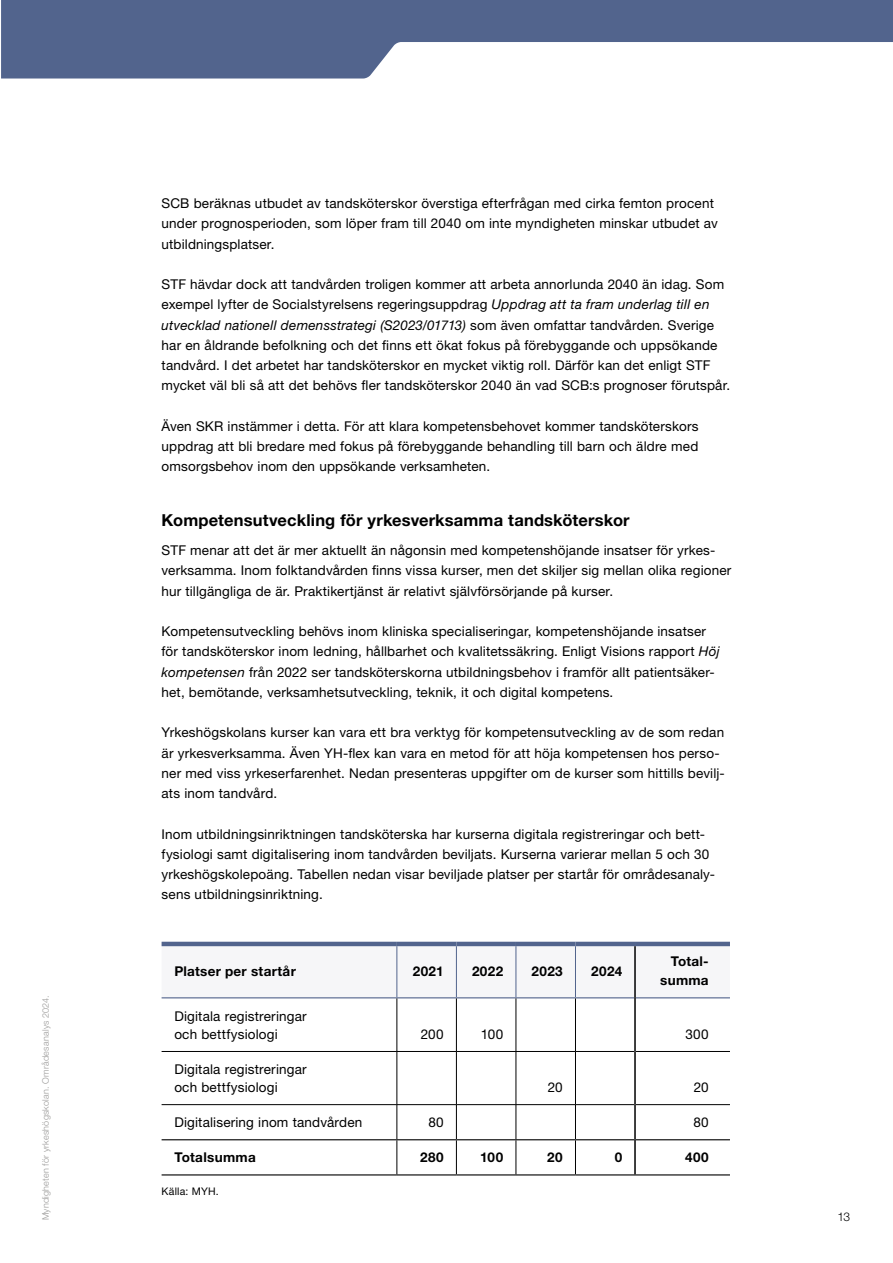
<style>
.page{position:relative;width:893px;height:1263px;background:#fff}
.page>*{position:absolute;margin:0;border:0;box-sizing:border-box;transform-origin:0 0}
.t1{font:700 16.5px "Helvetica Neue LT Std";letter-spacing:.01em;color:#000}
.t2{font:13.5px/20.2px "Helvetica Neue LT Std";letter-spacing:.01em;color:#000}
.h3tabellrubrik{font:700 13.5px/18.8px "Helvetica Neue LT Std";letter-spacing:.02em;color:#000;text-align:right}
.t3{font:300 12px "Helvetica Neue LT Std";color:#000}
.t4{font:10.5px "Helvetica Neue LT Std";letter-spacing:.02em;color:#000}
.t5{font:300 9px "Helvetica Neue LT Std";letter-spacing:.025em;color:#9a9998}
.s1{font-style:italic}
</style>
<div class="page">
<svg style="left:1px;top:0;width:892px;height:79px;fill:#52648d"></svg>
<div style="left:162px;top:946px;width:568px;height:51px;background:#f6f6f8"></div>
<hr style="left:162px;top:942px;width:235px;height:4px;background:#52648d">
<hr style="left:397px;top:942px;width:59px;height:4px;background:#52648d">
<hr style="left:456px;top:942px;width:60px;height:4px;background:#52648d">
<hr style="left:516px;top:942px;width:59px;height:4px;background:#52648d">
<hr style="left:575px;top:942px;width:60px;height:4px;background:#52648d">
<hr style="left:635px;top:942px;width:95px;height:4px;background:#52648d">
<hr style="left:397px;top:946px;width:1px;height:51px;background:#52648d">
<hr style="left:456px;top:946px;width:1px;height:51px;background:#52648d">
<hr style="left:516px;top:946px;width:1px;height:51px;background:#52648d">
<hr style="left:575px;top:946px;width:1px;height:51px;background:#52648d">
<hr style="left:162px;top:997px;width:235px;height:1px;background:#52648d">
<hr style="left:397px;top:997px;width:59px;height:1px;background:#52648d">
<hr style="left:456px;top:997px;width:60px;height:1px;background:#52648d">
<hr style="left:516px;top:997px;width:59px;height:1px;background:#52648d">
<hr style="left:575px;top:997px;width:59px;height:1px;background:#52648d">
<hr style="left:636px;top:997px;width:94px;height:1px;background:#52648d">
<hr style="left:397px;top:998px;width:1px;height:53px;background:#000">
<hr style="left:456px;top:998px;width:1px;height:53px;background:#000">
<hr style="left:516px;top:998px;width:1px;height:53px;background:#000">
<hr style="left:575px;top:998px;width:1px;height:53px;background:#000">
<hr style="left:162px;top:1051px;width:235px;height:1px;background:#000">
<hr style="left:397px;top:1051px;width:59px;height:1px;background:#000">
<hr style="left:397px;top:1051px;width:1px;height:53px;background:#000">
<hr style="left:456px;top:1051px;width:60px;height:1px;background:#000">
<hr style="left:456px;top:1051px;width:1px;height:53px;background:#000">
<hr style="left:516px;top:1051px;width:59px;height:1px;background:#000">
<hr style="left:516px;top:1051px;width:1px;height:53px;background:#000">
<hr style="left:575px;top:1051px;width:59px;height:1px;background:#000">
<hr style="left:575px;top:1051px;width:1px;height:53px;background:#000">
<hr style="left:636px;top:1051px;width:94px;height:1px;background:#000">
<hr style="left:162px;top:1104px;width:235px;height:1px;background:#000">
<hr style="left:397px;top:1104px;width:59px;height:1px;background:#000">
<hr style="left:397px;top:1105px;width:1px;height:34px;background:#000">
<hr style="left:456px;top:1104px;width:60px;height:1px;background:#000">
<hr style="left:456px;top:1105px;width:1px;height:34px;background:#000">
<hr style="left:516px;top:1104px;width:59px;height:1px;background:#000">
<hr style="left:516px;top:1105px;width:1px;height:34px;background:#000">
<hr style="left:575px;top:1104px;width:59px;height:1px;background:#000">
<hr style="left:575px;top:1105px;width:1px;height:34px;background:#000">
<hr style="left:636px;top:1104px;width:94px;height:1px;background:#000">
<hr style="left:397px;top:1140px;width:1px;height:34px;background:#000">
<hr style="left:456px;top:1140px;width:1px;height:34px;background:#000">
<hr style="left:516px;top:1140px;width:1px;height:34px;background:#000">
<hr style="left:575px;top:1140px;width:1px;height:34px;background:#000">
<hr style="left:162px;top:1139px;width:235px;height:1px;background:#000">
<hr style="left:397px;top:1139px;width:59px;height:1px;background:#000">
<hr style="left:456px;top:1139px;width:60px;height:1px;background:#000">
<hr style="left:516px;top:1139px;width:59px;height:1px;background:#000">
<hr style="left:575px;top:1139px;width:59px;height:1px;background:#000">
<hr style="left:636px;top:1139px;width:94px;height:1px;background:#000">
<hr style="left:162px;top:1174px;width:235px;height:1px;background:#000">
<hr style="left:397px;top:1174px;width:59px;height:1px;background:#000">
<hr style="left:456px;top:1174px;width:60px;height:1px;background:#000">
<hr style="left:516px;top:1174px;width:59px;height:1px;background:#000">
<hr style="left:575px;top:1174px;width:60px;height:1px;background:#000">
<hr style="left:635px;top:1174px;width:95px;height:1px;background:#000">
<hr style="left:634px;top:946px;width:2px;height:52px;background:#000">
<hr style="left:634px;top:998px;width:2px;height:53px;background:#000">
<hr style="left:634px;top:1051px;width:2px;height:53px;background:#000">
<hr style="left:634px;top:1104px;width:2px;height:36px;background:#000">
<hr style="left:634px;top:1140px;width:2px;height:34px;background:#000">
<p class="t5" style="left:40px;top:1220px;width:226px;rotate:-90deg">Myndigheten för yrkeshögskolan. Områdesanalys 2024.</p>
<p class="t2" style="left:162px;top:193px;width:558px">SCB beräknas utbudet av tandsköterskor överstiga efterfrågan med cirka femton procent under prognosperioden, som löper fram till 2040 om inte myndigheten minskar utbudet av utbildningsplatser.</p>
<p class="t2" style="left:162px;top:274px;width:570px">STF hävdar dock att tandvården troligen kommer att arbeta annorlunda 2040 än idag. Som exempel lyfter de Socialstyrelsens regeringsuppdrag <span class="s1">Uppdrag att ta fram underlag till en utvecklad nationell demensstrategi (S2023/01713)</span> som även omfattar tandvården. Sverige har en åldrande befolkning och det finns ett ökat fokus på förebyggande och uppsökande tandvård. I det arbetet har tandsköterskor en mycket viktig roll. Därför kan det enligt STF mycket väl bli så att det behövs fler tandsköterskor 2040 än vad SCB:s prognoser förutspår.</p>
<p class="t2" style="left:162px;top:416px;width:538px;text-align:justify">Även SKR instämmer i detta. För att klara kompetensbehovet kommer tandsköterskors uppdrag att bli bredare med fokus på förebyggande behandling till barn och äldre med omsorgsbehov inom den uppsökande verksamheten.</p>
<h3 class="t1" style="left:162px;top:510px;width:470px">Kompetensutveckling för yrkesverksamma tandsköterskor</h3>
<p class="t2" style="left:162px;top:540px;width:571px">STF menar att det är mer aktuellt än någonsin med kompetenshöjande insatser för yrkes&shy;verksamma. Inom folktandvården finns vissa kurser, men det skiljer sig mellan olika regioner hur tillgängliga de är. Praktikertjänst är relativt självförsörjande på kurser.</p>
<p class="t2" style="left:162px;top:621px;width:560px">Kompetensutveckling behövs inom kliniska specialiseringar, kompetenshöjande insatser för tandsköterskor inom ledning, hållbarhet och kvalitetssäkring. Enligt Visions rapport <span class="s1">Höj kompetensen</span> från 2022 ser tandsköterskorna utbildningsbehov i framför allt patientsäker&shy;het, bemötande, verksamhetsutveckling, teknik, it och digital kompetens.</p>
<p class="t2" style="left:162px;top:722px;width:565px">Yrkeshögskolans kurser kan vara ett bra verktyg för kompetensutveckling av de som redan är yrkesverksamma. Även YH-flex kan vara en metod för att höja kompetensen hos perso&shy;ner med viss yrkeserfarenhet. Nedan presenteras uppgifter om de kurser som hittills bevilj&shy;ats inom tandvård.</p>
<p class="t2" style="left:162px;top:823px;width:555px">Inom utbildningsinriktningen tandsköterska har kurserna digitala registreringar och bett&shy;fysiologi samt digitalisering inom tandvården beviljats. Kurserna varierar mellan 5 och 30 yrkeshögskolepoäng. Tabellen nedan visar beviljade platser per startår för områdesanaly&shy;sens utbildningsinriktning.</p>
<h3 class="h3tabellrubrik" style="left:174px;top:961px;width:123px">Platser per startår</h3>
<h3 class="h3tabellrubrik" style="left:413px;top:961px;width:32px">2021</h3>
<h3 class="h3tabellrubrik" style="left:472px;top:961px;width:33px">2022</h3>
<h3 class="h3tabellrubrik" style="left:532px;top:961px;width:33px">2023</h3>
<h3 class="h3tabellrubrik" style="left:591px;top:961px;width:32px">2024</h3>
<h3 class="h3tabellrubrik" style="left:660px;top:952px;width:50px">Total&shy;summa</h3>
<p class="t2" style="left:174px;top:1007px;width:134px;line-height:18px">Digitala registreringar och bettfysiologi</p>
<p class="t2" style="left:421px;top:1023px;width:24px">200</p>
<p class="t2" style="left:481px;top:1023px;width:24px">100</p>
<p class="t2" style="left:686px;top:1023px;width:25px">300</p>
<p class="t2" style="left:174px;top:1060px;width:134px;line-height:18px">Digitala registreringar och bettfysiologi</p>
<p class="t2" style="left:548px;top:1077px;width:16px">20</p>
<p class="t2" style="left:694px;top:1077px;width:16px">20</p>
<p class="t2" style="left:174px;top:1112px;width:190px">Digitalisering inom tandvården</p>
<p class="t2" style="left:428px;top:1112px;width:17px">80</p>
<p class="t2" style="left:693px;top:1112px;width:17px">80</p>
<p class="h3tabellrubrik" style="left:174px;top:1148px;width:83px">Totalsumma</p>
<p class="h3tabellrubrik" style="left:420px;top:1148px;width:25px">280</p>
<p class="h3tabellrubrik" style="left:480px;top:1148px;width:24px">100</p>
<p class="h3tabellrubrik" style="left:547px;top:1148px;width:17px">20</p>
<p class="h3tabellrubrik" style="left:615px;top:1148px;width:9px">0</p>
<p class="h3tabellrubrik" style="left:685px;top:1148px;width:25px">400</p>
<p class="t4" style="left:162px;top:1185px;width:59px">Källa: MYH.</p>
<p class="t3" style="left:837px;top:1209px;width:14px">13</p>
</div>
